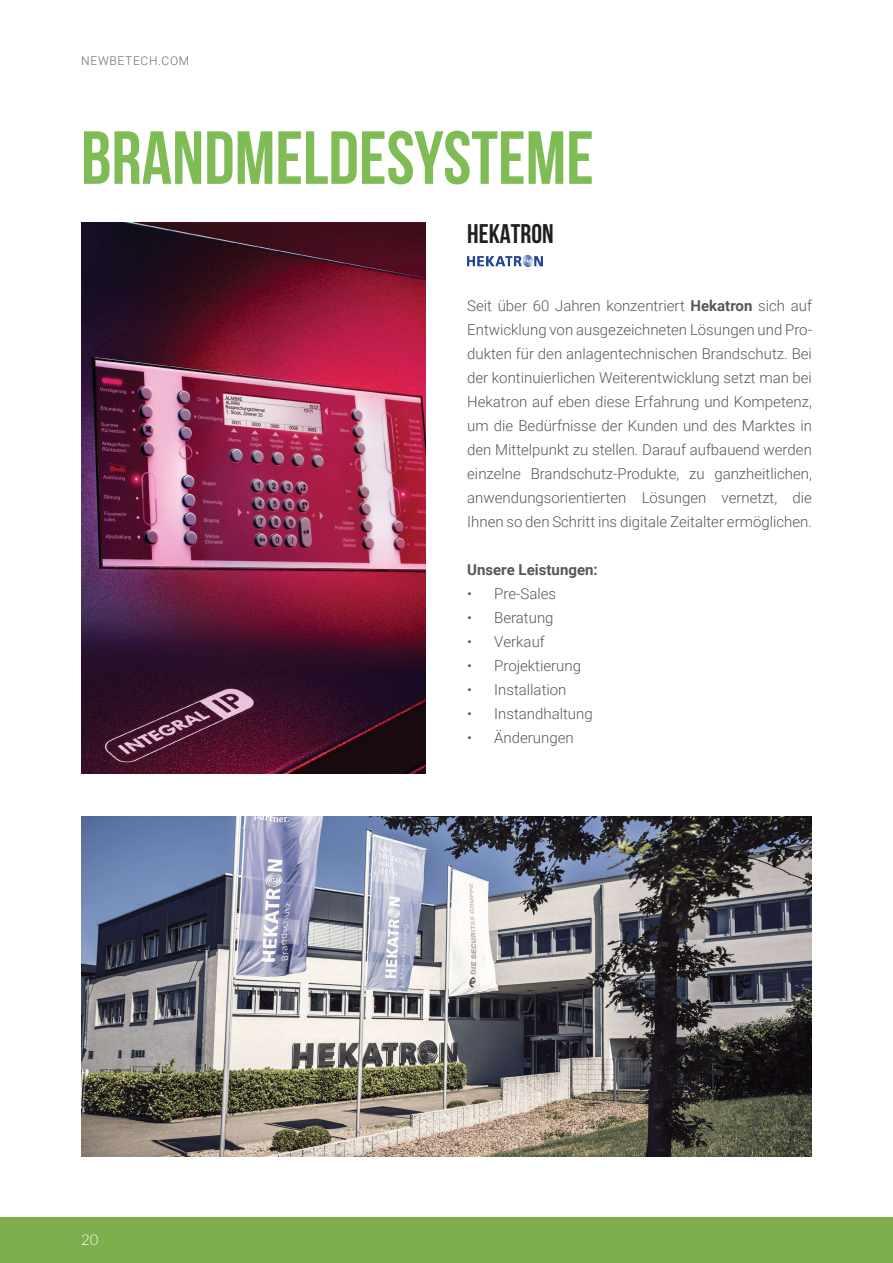
<style>
.page{position:relative;width:893px;height:1263px;background:#fff}
.page>*{position:absolute;margin:0;border:0;box-sizing:border-box;transform-origin:0 0}
.t1{font:700 75px "Bebas Neue";color:#80bc56}
.t2{font:700 27px "Bebas Neue";color:#231f20}
.t3{font:300 15px/24px "Roboto";color:#57585a;text-align:justify}
.t4{font:700 15px "Roboto";color:#57585a}
.t5{font:300 15px "Lato";color:#fff}
.t6{font:300 12px "Roboto";letter-spacing:.06em;color:#5c6f78}
.s1{font-weight:700}
</style>
<div class="page">
<div style="left:0;top:1217px;width:893px;height:45px;background:#7faf4d"></div>
<img style="left:81px;top:816px;width:731px;height:341px">
<img style="left:81px;top:223px;width:345px;height:550px">
<img style="left:467px;top:256px;width:75px;height:10px">
<p class="t6" style="left:81px;top:52px;width:110px">NEWBETECH.COM</p>
<h1 class="t1" style="left:81px;top:117px;width:514px">BRANDMELDESYSTEME</h1>
<h2 class="t2" style="left:467px;top:219px;width:88px">HEKATRON</h2>
<p class="t5" style="left:81px;top:1229px;width:19px">20</p>
<p class="t3" style="left:467px;top:293px;width:346px">Seit über 60 Jahren konzentriert <span class="s1">Hekatron</span> sich auf Entwicklung von ausgezeichneten Lösungen und Pro&shy;dukten für den anlagentechnischen Brandschutz. Bei der kontinuierlichen Weiterentwicklung setzt man bei Hekatron auf eben diese Erfahrung und Kompetenz, um die Bedürfnisse der Kunden und des Marktes in den Mittelpunkt zu stellen. Darauf aufbauend werden einzelne Brandschutz-Produkte, zu ganzheitlichen, anwendungsorientierten Lösungen vernetzt, die Ihnen so den Schritt ins digitale Zeitalter ermöglichen.</p>
<p class="t4" style="left:467px;top:559px;width:132px">Unsere Leistungen:</p>
<p class="t3" style="left:467px;top:581px;width:90px">• Pre-Sales</p>
<p class="t3" style="left:467px;top:605px;width:88px">• Beratung</p>
<p class="t3" style="left:467px;top:629px;width:79px">• Verkauf</p>
<p class="t3" style="left:467px;top:653px;width:115px">• Projektierung</p>
<p class="t3" style="left:467px;top:677px;width:101px">• Installation</p>
<p class="t3" style="left:467px;top:701px;width:127px">• Instandhaltung</p>
<p class="t3" style="left:467px;top:725px;width:108px">• Änderungen</p>
</div>
